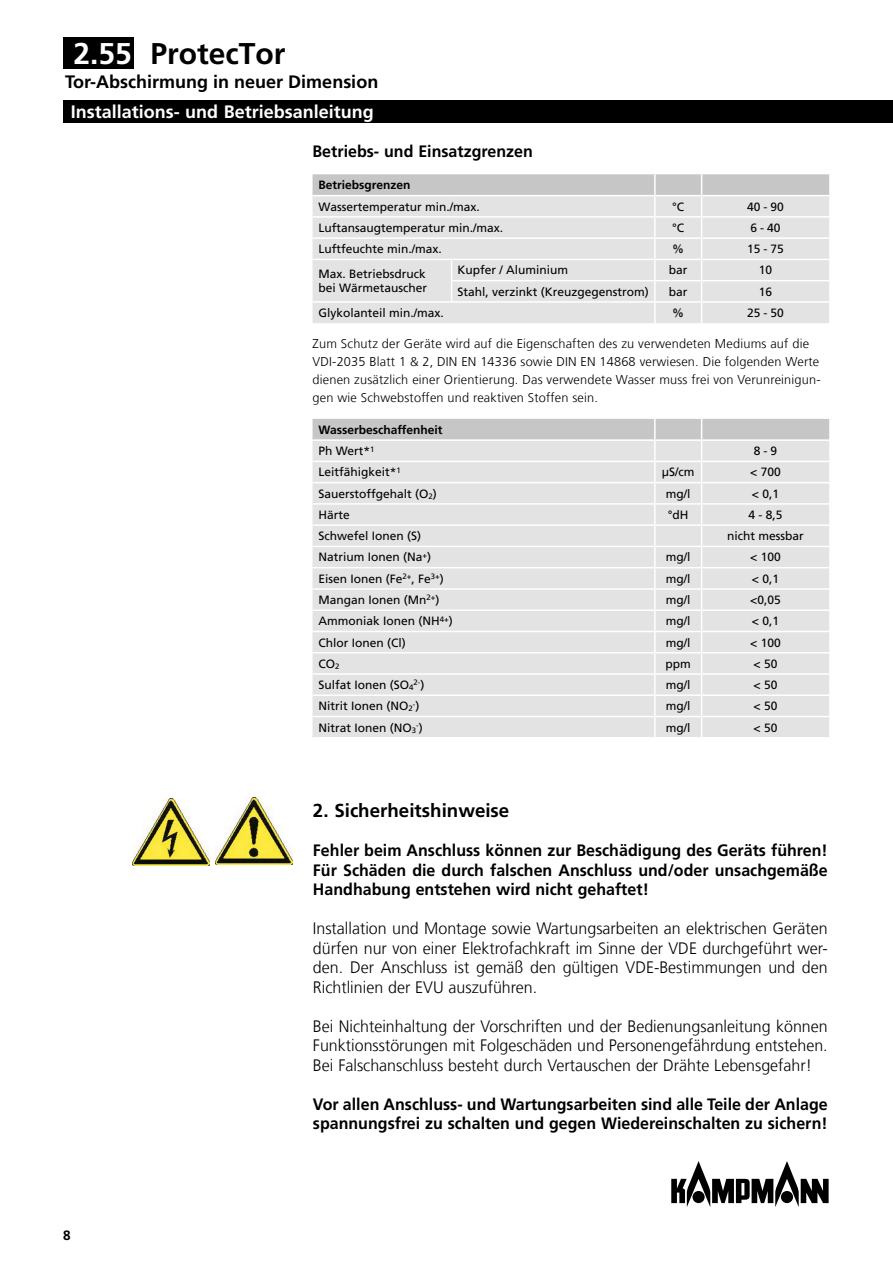
<style>
.page{position:relative;width:893px;height:1263px;background:#fff}
.page>*{position:absolute;margin:0;border:0;box-sizing:border-box;transform-origin:0 0}
.t1{font:700 30px "Frutiger LT Com";color:#000}
.t2{font:700 18.75px "Frutiger LT Com";color:#000}
.t3{font:700 18px "Frutiger LT Com";color:#fff}
.t4{font:700 18px "Frutiger LT Com";color:#000}
.t5{font:300 16.5px/19.5px "Frutiger LT Com";color:#000;text-align:justify}
.t6{font:700 16.5px/19.5px "Frutiger LT Com";color:#000;text-align:justify}
.t7{font:700 13.5px "Frutiger LT Com";color:#000}
.t8{font:300 12.75px/18px "Frutiger LT Com";letter-spacing:.015em;color:#000}
.t9{font:12px/13.5px "Frutiger LT Com";color:#000}
.t10{font:700 12px/21.3px "Frutiger LT Com";color:#000}
.t11{font:7.8px "Frutiger LT Com";color:#000}
.s1{color:#fff}
.s2{font-weight:400}
.s3{font-size:12px}
</style>
<div class="page">
<div style="left:64px;top:100px;width:829px;height:23px;background:#000"></div>
<div style="left:64px;top:37px;width:70px;height:32px;background:#000"></div>
<svg style="left:671px;top:1161px;width:158px;height:46px"></svg>
<img style="left:216px;top:797px;width:76px;height:68px">
<img style="left:133px;top:798px;width:76px;height:67px">
<svg style="left:313px;top:174px;width:516px;height:149px;background:#e0e0e0"></svg>
<svg style="left:313px;top:419px;width:516px;height:318px;background:#e3e3e3"></svg>
<h1 class="t1" style="left:65px;top:36px;width:222px">.<span class="s1">2.55</span> ProtecTor</h1>
<h3 class="t4" style="left:65px;top:71px;width:315px">Tor-Abschirmung in neuer Dimension</h3>
<h3 class="t3" style="left:71px;top:101px;width:305px">Installations- und Betriebsanleitung</h3>
<h3 class="t6" style="left:313px;top:142px;width:222px">Betriebs- und Einsatzgrenzen</h3>
<p class="t10" style="left:319px;top:175px;width:93px">Betriebsgrenzen</p>
<p class="t9" style="left:319px;top:200px;width:163px">Wassertemperatur min./max.</p>
<p class="t9" style="left:672px;top:200px;width:14px">°C</p>
<p class="t9" style="left:747px;top:200px;width:38px">40 - 90</p>
<p class="t9" style="left:319px;top:221px;width:186px">Luftansaugtemperatur min./max.</p>
<p class="t9" style="left:672px;top:221px;width:14px">°C</p>
<p class="t9" style="left:750px;top:221px;width:32px">6-40</p>
<p class="t9" style="left:319px;top:242px;width:125px">Luftfeuchte min./max.</p>
<p class="t9" style="left:672px;top:242px;width:13px">%</p>
<p class="t9" style="left:747px;top:242px;width:38px">15 - 75</p>
<p class="t9" style="left:319px;top:268px;width:110px">Max. Betriebsdruck bei Wärmetauscher</p>
<p class="t9" style="left:458px;top:264px;width:112px">Kupfer / Aluminium</p>
<p class="t9" style="left:669px;top:264px;width:20px">bar</p>
<p class="t9" style="left:759px;top:264px;width:15px">10</p>
<p class="t9" style="left:458px;top:285px;width:193px">Stahl, verzinkt (Kreuzgegenstrom)</p>
<p class="t9" style="left:669px;top:285px;width:20px">bar</p>
<p class="t9" style="left:759px;top:285px;width:15px">16</p>
<p class="t9" style="left:319px;top:306px;width:127px">Glykolanteil min./max.</p>
<p class="t9" style="left:672px;top:306px;width:13px">%</p>
<p class="t9" style="left:747px;top:306px;width:38px">25 - 50</p>
<p class="t8" style="left:313px;top:335px;width:510px">Zum Schutz der Geräte wird auf die Eigenschaften des zu verwendeten Mediums auf die VDI-2035 Blatt 1 &amp; 2, DIN EN 14336 sowie DIN EN 14868 verwiesen. Die folgenden Werte dienen zusätzlich einer Orientierung. Das verwendete Wasser muss frei von Verunreinigun&shy;gen wie Schwebstoffen und reaktiven Stoffen sein.</p>
<p class="t10" style="left:319px;top:419px;width:126px">Wasserbeschaffenheit<br><span class="s2">Ph Wert*</span><sup>1</sup></p>
<p class="t9" style="left:754px;top:444px;width:25px">8-9</p>
<p class="t9" style="left:319px;top:465px;width:84px">Leitfähigkeit*<sup>1</sup></p>
<p class="t9" style="left:662px;top:465px;width:34px">μS/cm</p>
<p class="t9" style="left:750px;top:465px;width:32px">&lt; 700</p>
<p class="t9" style="left:319px;top:487px;width:120px">Sauerstoffgehalt (O<sub>2</sub>)</p>
<p class="t9" style="left:666px;top:487px;width:26px">mg/l</p>
<p class="t9" style="left:752px;top:487px;width:29px">&lt; 0,1</p>
<p class="t9" style="left:319px;top:508px;width:33px">Härte</p>
<p class="t9" style="left:668px;top:508px;width:22px">°dH</p>
<p class="t9" style="left:748px;top:508px;width:36px">4 - 8,5</p>
<p class="t9" style="left:319px;top:529px;width:104px">Schwefel Ionen (S)</p>
<p class="t9" style="left:727px;top:529px;width:78px">nicht messbar</p>
<p class="t9" style="left:319px;top:551px;width:114px">Natrium Ionen (Na<sup>+</sup>)</p>
<p class="t9" style="left:666px;top:551px;width:26px">mg/l</p>
<p class="t9" style="left:750px;top:551px;width:32px">&lt; 100</p>
<p class="t9" style="left:319px;top:572px;width:127px">Eisen Ionen (Fe<sup>2+</sup>, Fe<sup>3+</sup>)</p>
<p class="t9" style="left:666px;top:572px;width:26px">mg/l</p>
<p class="t9" style="left:752px;top:572px;width:29px">&lt; 0,1</p>
<p class="t9" style="left:319px;top:593px;width:123px">Mangan Ionen (Mn<sup>2+</sup>)</p>
<p class="t9" style="left:666px;top:593px;width:26px">mg/l</p>
<p class="t9" style="left:750px;top:593px;width:32px">&lt;0,05</p>
<p class="t9" style="left:319px;top:614px;width:136px">Ammoniak Ionen (NH<sup>4+</sup>)</p>
<p class="t9" style="left:666px;top:614px;width:26px">mg/l</p>
<p class="t9" style="left:752px;top:614px;width:29px">&lt; 0,1</p>
<p class="t9" style="left:319px;top:636px;width:89px">Chlor Ionen (Cl)</p>
<p class="t9" style="left:666px;top:636px;width:26px">mg/l</p>
<p class="t9" style="left:750px;top:636px;width:32px">&lt; 100</p>
<p class="t9" style="left:319px;top:657px;width:23px">CO<sub>2</sub></p>
<p class="t9" style="left:666px;top:657px;width:27px">ppm</p>
<p class="t9" style="left:753px;top:657px;width:25px">&lt; 50</p>
<p class="t9" style="left:319px;top:678px;width:97px">Sulfat Ionen (SO<sub>4</sub></p>
<p class="t11" style="left:414px;top:678px;width:12px">2-<span class="s3">)</span></p>
<p class="t9" style="left:666px;top:678px;width:26px">mg/l</p>
<p class="t9" style="left:753px;top:678px;width:25px">&lt; 50</p>
<p class="t9" style="left:319px;top:699px;width:96px">Nitrit Ionen (NO<sub>2</sub></p>
<p class="t11" style="left:413px;top:699px;width:8px">-<span class="s3">)</span></p>
<p class="t9" style="left:666px;top:699px;width:26px">mg/l</p>
<p class="t9" style="left:753px;top:699px;width:25px">&lt; 50</p>
<p class="t9" style="left:319px;top:721px;width:99px">Nitrat Ionen (NO<sub>3</sub></p>
<p class="t11" style="left:416px;top:721px;width:8px">-<span class="s3">)</span></p>
<p class="t9" style="left:666px;top:721px;width:26px">mg/l</p>
<p class="t9" style="left:753px;top:721px;width:25px">&lt; 50</p>
<p class="t7" style="left:63px;top:1227px;width:9px">8</p>
<h2 class="t2" style="left:313px;top:800px;width:198px">2. Sicherheitshinweise</h2>
<h3 class="t6" style="left:313px;top:841px;width:516px">Fehler beim Anschluss können zur Beschädigung des Geräts führen!<br>Für Schäden die durch falschen Anschluss und/oder unsachgemäße Handhabung entstehen wird nicht gehaftet!</h3>
<p class="t5" style="left:313px;top:919px;width:516px">Installation und Montage sowie Wartungsarbeiten an elektrischen Geräten dürfen nur von einer Elektrofachkraft im Sinne der VDE durchgeführt wer&shy;den. Der Anschluss ist gemäß den gültigen VDE-Bestimmungen und den Richtlinien der EVU auszuführen.</p>
<h3 class="t5" style="left:313px;top:1016px;width:516px">Bei Nichteinhaltung der Vorschriften und der Bedienungsanleitung können Funktionsstörungen mit Folgeschäden und Personengefährdung entstehen.<br>Bei Falschanschluss besteht durch Vertauschen der Drähte Lebensgefahr!</h3>
<h3 class="t6" style="left:313px;top:1094px;width:516px">Vor allen Anschluss- und Wartungsarbeiten sind alle Teile der Anlage spannungsfrei zu schalten und gegen Wiedereinschalten zu sichern!</h3>
</div>
